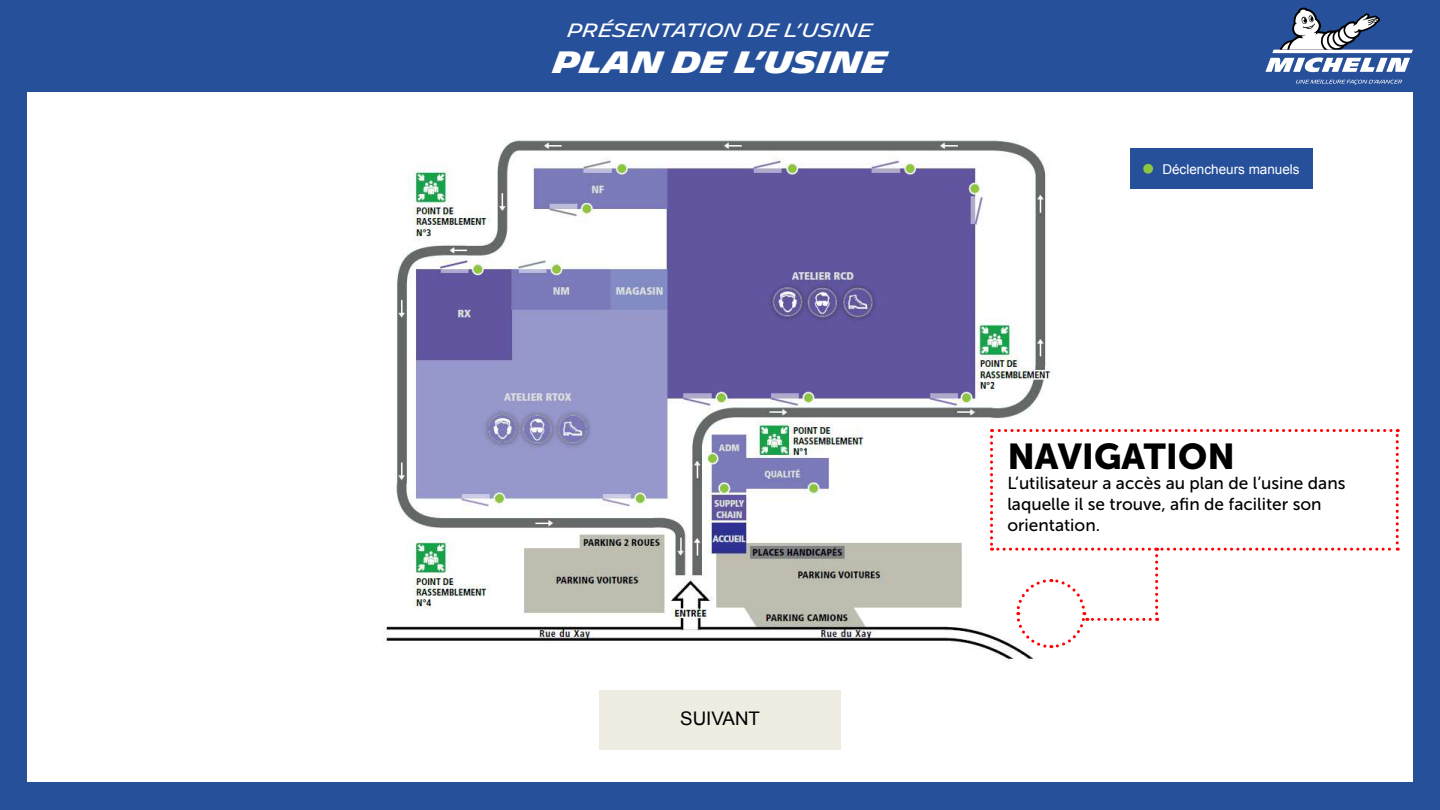
<style>
.page{position:relative;width:1440px;height:810px;background:#27509b}
.page>*{position:absolute;margin:0;border:0;box-sizing:border-box;transform-origin:0 0}
.t1{font:35.7px "Museo Sans 900";color:#000}
.t2{font:700 30px "Michelin";color:#fff}
.t3{font:18.75px "Michelin";color:#fff}
.t4{font:18.75px "Arial";color:#000}
.t5{font:17.25px/20.7px "Museo Sans 500";color:#000}
.t6{font:13.5px "Arial";color:#fff}
</style>
<div class="page">
<div style="left:27px;top:92px;width:1386px;height:690px;background:#fff"></div>
<div style="left:599px;top:690px;width:242px;height:59px;background:#efece1"></div>
<img style="left:383px;top:139px;width:670px;height:523px">
<svg style="left:1296px;top:80px;width:106px;height:5px"></svg>
<svg style="left:1265px;top:8px;width:148px;height:64px"></svg>
<div style="left:1130px;top:148px;width:183px;height:41px;background:#27509b"></div>
<div style="left:1143px;top:164px;width:10px;height:10px;background:#8dc63f;border-radius:50%"></div>
<svg style="left:990px;top:429px;width:409px;height:221px"></svg>
<p class="t3" style="left:568px;top:19px;width:306px">PRÉSENTATION DE L’USINE</p>
<h2 class="t2" style="left:553px;top:44px;width:335px">PLAN DE L’USINE</h2>
<p class="t4" style="left:680px;top:706px;width:81px">SUIVANT</p>
<p class="t6" style="left:1162px;top:160px;width:139px">Déclencheurs manuels</p>
<h1 class="t1" style="left:1007px;top:436px;width:229px">NAVIGATION</h1>
<p class="t5" style="left:1007px;top:473px;width:340px">L’utilisateur a accès au plan de l’usine dans laquelle il se trouve, afin de faciliter son orientation.</p>
</div>
